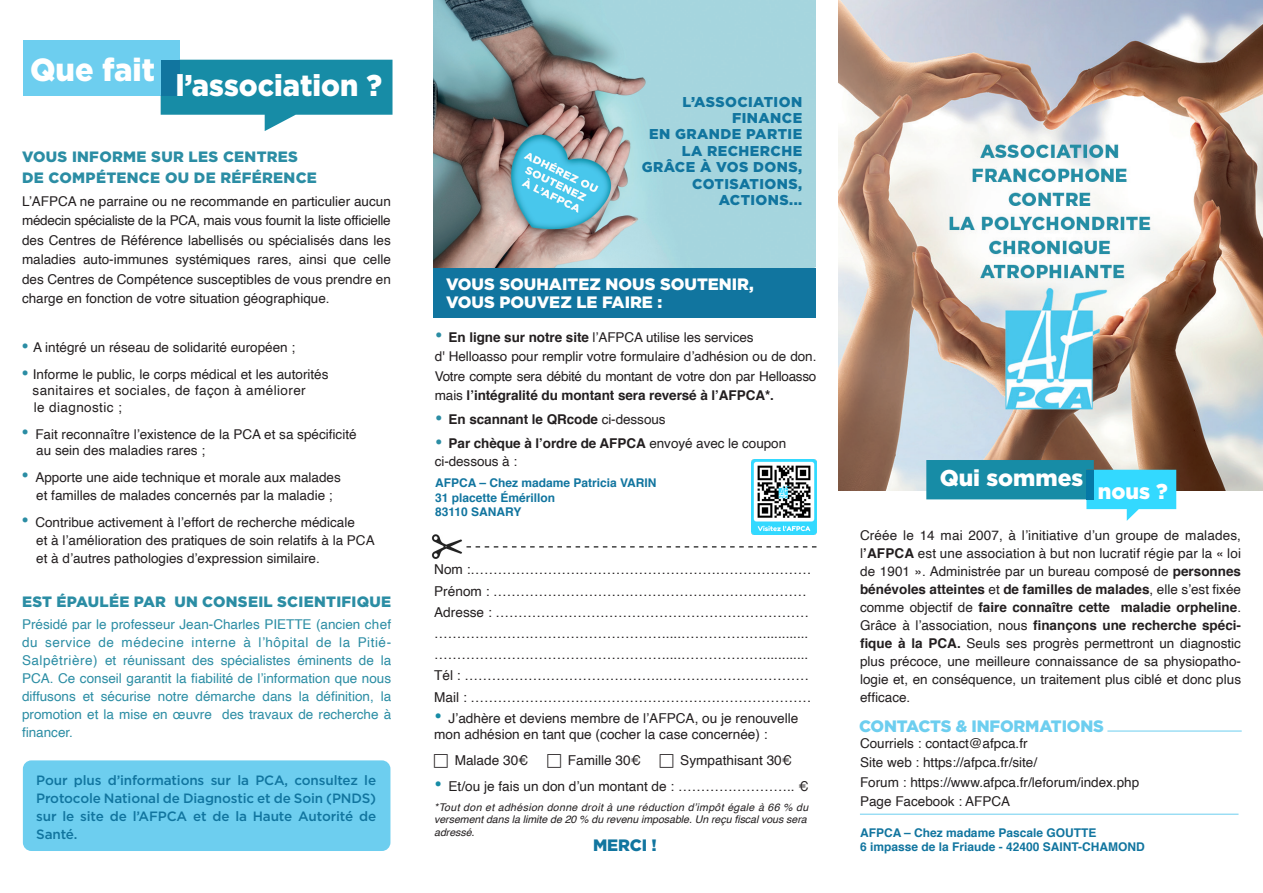
<style>
.page{position:relative;width:1263px;height:893px;background:#fff}
.page>*{position:absolute;margin:0;border:0;box-sizing:border-box;transform-origin:0 0}
.t1{font:900 31.95px "Gotham";color:#fff;scale:.96 1}
.t2{font:900 30px "Gotham";color:#fff;scale:.96 1}
.t3{font:900 22.95px "Gotham";color:#fff}
.t4{font:900 21.45px "Gotham";color:#fff}
.t5{font:900 16.5px "Gotham";color:#fff}
.t6{font:900 16.5px "Gotham";letter-spacing:-.01em;color:#6dceef}
.t7{font:900 16.5px "Gotham";letter-spacing:-.01em;color:#11759f}
.t8{font:900 15px "Gotham";letter-spacing:.02em;color:#2b8da4}
.t9{font:900 14.25px "Gotham";letter-spacing:.03em;color:#11759f}
.t10{font:13.65px/16.6px "Helvetica";color:#231f20}
.t11{font:13.5px/18px "Helvetica";color:#231f20;text-align:justify}
.t12{font:13.5px/18px "Helvetica";color:#2b8da4}
.t13{font:500 13.5px/18px "Gotham";letter-spacing:-.01em;color:#11759f;text-align:justify}
.t14{font:13.5px "Helvetica";letter-spacing:.03em;color:#231f20}
.t15{font:700 13.5px "Helvetica";letter-spacing:-.005em;color:#231f20}
.t16{font:700 12px "Helvetica";color:#11759f}
.t17{font:italic 10.65px/12.8px "Helvetica";letter-spacing:-.005em;color:#231f20}
.s1{font-size:22.5px;color:#2b8da4}
.s2{font-weight:700}
.s3{font-weight:400;font-size:22.5px;color:#2b8da4}
.s4{font-weight:400}
.s5{font-size:22.65px;color:#178ca6}
</style>
<div class="page">
<img style="left:838px;top:0;width:425px;height:490px">
<div style="left:23px;top:760px;width:367px;height:91px;background:#6dceef;border-radius:9px"></div>
<div style="left:23px;top:40px;width:157px;height:55px;background:#6dceef"></div>
<svg style="left:161px;top:60px;width:231px;height:71px"></svg>
<div style="left:161px;top:60px;width:19px;height:35px;background:#11759f"></div>
<hr style="left:860px;top:814px;width:378px;height:1px;background:#6dceef">
<hr style="left:1107px;top:731px;width:135px;height:1px;background:#6dceef">
<img style="left:433px;top:0;width:382px;height:268px">
<div style="left:433px;top:268px;width:382px;height:49px;background:#11759f"></div>
<img style="left:752px;top:460px;width:64px;height:75px">
<svg style="left:484px;top:546px;width:332px;height:1px"></svg>
<img style="left:431px;top:534px;width:50px;height:25px">
<svg style="left:926px;top:460px;width:250px;height:61px"></svg>
<div style="left:1086px;top:470px;width:8px;height:29px;background:#0578a6"></div>
<h1 class="t1" style="left:30px;top:47px;width:132px">Que fait</h1>
<h2 class="t2" style="left:176px;top:65px;width:216px">l’association ?</h2>
<p class="t8" style="left:22px;top:147px;width:278px">VOUS INFORME SUR LES CENTRES</p>
<p class="t8" style="left:22px;top:168px;width:296px">DE COMPÉTENCE OU DE RÉFÉRENCE</p>
<p class="t11" style="left:22px;top:192px;width:370px;line-height:19.5px">L’AFPCA ne parraine ou ne recommande en particulier aucun médecin spécialiste de la PCA, mais vous fournit la liste officielle des Centres de Référence labellisés ou spécialisés dans les maladies auto-immunes systémiques rares, ainsi que celle des Centres de Compétence susceptibles de vous prendre en charge en fonction de votre situation géographique.</p>
<p class="t11" style="left:21px;top:339px;width:275px"><span class="s1">•</span> A intégré un réseau de solidarité européen ;</p>
<p class="t11" style="left:21px;top:366px;width:309px"><span class="s1">•</span> Informe le public, le corps médical et les autorités</p>
<p class="t14" style="left:33px;top:380px;width:275px">sanitaires et sociales, de façon à améliorer</p>
<p class="t14" style="left:34px;top:396px;width:90px">le diagnostic ;</p>
<p class="t11" style="left:21px;top:425px;width:337px"><span class="s1">•</span> Fait reconnaître l’existence de la PCA et sa spécificité</p>
<p class="t11" style="left:36px;top:441px;width:170px">au sein des maladies rares ;</p>
<p class="t11" style="left:21px;top:468px;width:321px"><span class="s1">•</span> Apporte une aide technique et morale aux malades</p>
<p class="t11" style="left:36px;top:486px;width:298px">et familles de malades concernés par la maladie ;</p>
<p class="t11" style="left:21px;top:513px;width:335px"><span class="s1">•</span> Contribue activement à l’effort de recherche médicale</p>
<p class="t11" style="left:36px;top:531px;width:340px">et à l’amélioration des pratiques de soin relatifs à la PCA</p>
<p class="t11" style="left:36px;top:549px;width:285px">et à d’autres pathologies d’expression similaire.</p>
<p class="t8" style="left:22px;top:591px;width:371px">EST ÉPAULÉE PAR UN CONSEIL SCIENTIFIQUE</p>
<p class="t12" style="left:22px;top:616px;width:371px">Présidé par le professeur Jean-Charles PIETTE (ancien chef du service de médecine interne à l’hôpital de la Pitié-</p>
<p class="t12" style="left:22px;top:652px;width:371px;text-align:justify">Salpêtrière) et réunissant des spécialistes éminents de la PCA. Ce conseil garantit la fiabilité de l’information que nous diffusons et sécurise notre démarche dans la définition, la promotion et la mise en œuvre des travaux de recherche à financer.</p>
<p class="t13" style="left:36px;top:771px;width:341px">Pour plus d’informations sur la PCA, consultez le Protocole National de Diagnostic et de Soin (PNDS) sur le site de l’AFPCA et de la Haute Autorité de Santé.</p>
<p class="t9" style="left:682px;top:92px;width:121px">L’ASSOCIATION</p>
<p class="t9" style="left:732px;top:108px;width:72px">FINANCE</p>
<p class="t9" style="left:649px;top:125px;width:154px">EN GRANDE PARTIE</p>
<p class="t9" style="left:682px;top:141px;width:122px">LA RECHERCHE</p>
<p class="t9" style="left:642px;top:158px;width:162px">GRÂCE À VOS DONS,</p>
<p class="t9" style="left:692px;top:174px;width:112px">COTISATIONS,</p>
<p class="t9" style="left:719px;top:190px;width:85px">ACTIONS...</p>
<p class="t5" style="left:446px;top:272px;width:309px">VOUS SOUHAITEZ NOUS SOUTENIR,</p>
<p class="t5" style="left:446px;top:290px;width:218px">VOUS POUVEZ LE FAIRE :</p>
<p class="t11" style="left:435px;top:328px;width:320px"><span class="s1">•</span> <span class="s2">En ligne sur notre site</span> l’AFPCA utilise les services</p>
<p class="t11" style="left:435px;top:347px;width:383px;line-height:19.5px">d' Helloasso pour remplir votre formulaire d’adhésion ou de don.<br>Votre compte sera débité du montant de votre don par Helloasso mais <span class="s2">l’intégralité du montant sera reversé à l’AFPCA*.</span></p>
<p class="t15" style="left:435px;top:410px;width:232px"><span class="s3">•</span> En scannant le QRcode <span class="s4">ci-dessous</span></p>
<p class="t11" style="left:435px;top:435px;width:353px"><span class="s1">•</span> <span class="s2">Par chèque à l’ordre de AFPCA</span> envoyé avec le coupon ci-dessous à :</p>
<p class="t16" style="left:435px;top:475px;width:223px">AFPCA – Chez madame Patricia VARIN</p>
<p class="t16" style="left:435px;top:489px;width:122px">31 placette Émérillon</p>
<p class="t16" style="left:435px;top:504px;width:88px">83110 SANARY</p>
<p class="t10" style="left:434px;top:562px;width:379px">Nom :…………………………………………………………………</p>
<p class="t10" style="left:434px;top:583px;width:374px">Prénom : ……………………………………………………………</p>
<p class="t10" style="left:434px;top:604px;width:376px">Adresse : ……………………………………………………………</p>
<p class="t10" style="left:434px;top:625px;width:376px">……………………………………………....………………............</p>
<p class="t10" style="left:434px;top:646px;width:376px">……………………………………………....………………............</p>
<p class="t10" style="left:434px;top:668px;width:376px">Tél : …………………………………….……………………………</p>
<p class="t10" style="left:434px;top:689px;width:379px">Mail : …………………………………………………………………</p>
<p class="t10" style="left:434px;top:710px;width:366px"><span class="s5">•</span> J’adhère et deviens membre de l’AFPCA, ou je renouvelle mon adhésion en tant que (cocher la case concernée) :</p>
<p class="t10" style="left:455px;top:752px;width:75px">Malade 30€</p>
<p class="t10" style="left:568px;top:752px;width:75px">Famille 30€</p>
<p class="t10" style="left:680px;top:752px;width:113px">Sympathisant 30€</p>
<p class="t10" style="left:434px;top:778px;width:376px"><span class="s5">•</span> Et/ou je fais un don d’un montant de : …………………….. €</p>
<p class="t17" style="left:434px;top:801px;width:376px">*Tout don et adhésion donne droit à une réduction d’impôt égale à 66 % du versement dans la limite de 20 % du revenu imposable. Un reçu fiscal vous sera adressé.</p>
<p class="t7" style="left:593px;top:834px;width:65px">MERCI !</p>
<h3 class="t3" style="left:940px;top:462px;width:145px">Qui sommes</h3>
<h3 class="t4" style="left:1098px;top:476px;width:72px">nous ?</h3>
<p class="t11" style="left:860px;top:526px;width:382px">Créée le 14 mai 2007, à l’initiative d’un groupe de malades, l<span class="s2">’AFPCA</span> est une association à but non lucratif régie par la « loi de 1901 ». Administrée par un bureau composé de <span class="s2">personnes bénévoles atteintes</span> et <span class="s2">de familles de malades</span>, elle s’est fixée comme objectif de <span class="s2">faire connaître cette maladie orpheline</span>.<br>Grâce à l’association, nous <span class="s2">finançons une recherche spéci&shy;fique à la PCA.</span> Seuls ses progrès permettront un diagnostic plus précoce, une meilleure connaissance de sa physiopatho&shy;logie et, en conséquence, un traitement plus ciblé et donc plus efficace.</p>
<p class="t6" style="left:859px;top:715px;width:246px">CONTACTS &amp; INFORMATIONS</p>
<p class="t11" style="left:860px;top:735px;width:169px">Courriels : contact@afpca.fr</p>
<p class="t11" style="left:860px;top:754px;width:179px">Site web : https://afpca.fr/site/</p>
<p class="t11" style="left:860px;top:774px;width:281px">Forum : https://www.afpca.fr/leforum/index.php</p>
<p class="t11" style="left:860px;top:793px;width:152px">Page Facebook : AFPCA</p>
<p class="t16" style="left:860px;top:824px;width:238px">AFPCA – Chez madame Pascale GOUTTE</p>
<p class="t16" style="left:860px;top:839px;width:286px">6 impasse de la Friaude - 42400 SAINT-CHAMOND</p>
</div>
